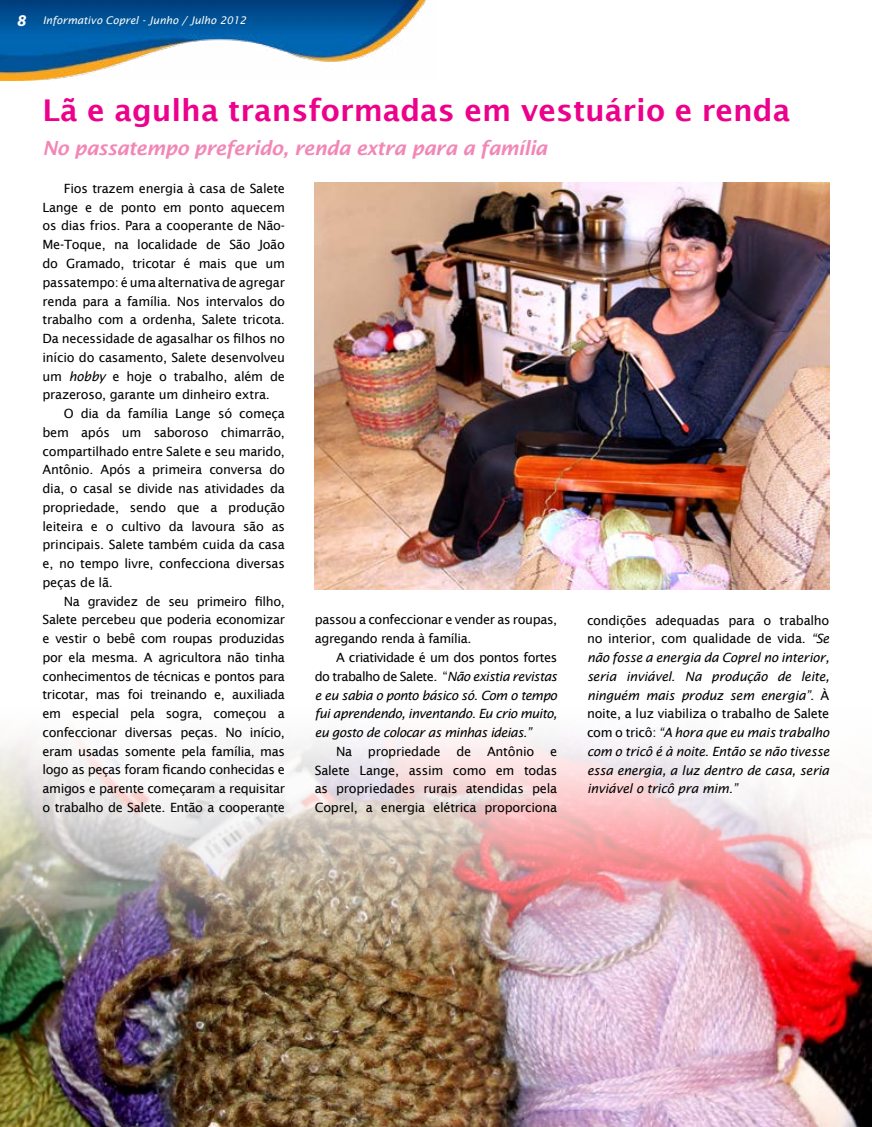
<style>
.page{position:relative;width:872px;height:1127px;background:#fff}
.page>*{position:absolute;margin:0;border:0;box-sizing:border-box;transform-origin:0 0}
.t1{font:600 30px "Lucida Sans";color:#ec008c}
.t2{font:italic 600 19.5px "Lucida Sans";letter-spacing:-.03em;color:#f287b7}
.t3{font:12.75px/18.8px "Lucida Sans";letter-spacing:-.02em;color:#000;text-align:justify}
.t4{font:italic 12.75px/18.8px "Lucida Sans";letter-spacing:-.03em;color:#000;text-align:justify}
.t5{font:italic 10.5px "Lucida Sans";color:#fcfcfc}
.s1{font-family:"Myriad Pro";font-weight:700;font-size:16.5px;color:#fff}
.s2{font-style:italic}
.s3{font-style:normal}
</style>
<div class="page">
<img style="left:0;top:427px;width:872px;height:700px">
<img style="left:0;top:0;width:426px;height:81px">
<img style="left:315px;top:183px;width:514px;height:406px">
<p class="t5" style="left:18px;top:14px;width:230px"><span class="s1">8</span> Informativo Coprel - Junho / Julho 2012</p>
<h1 class="t1" style="left:43px;top:93px;width:749px">Lã e agulha transformadas em vestuário e renda</h1>
<h2 class="t2" style="left:43px;top:137px;width:506px">No passatempo preferido, renda extra para a família</h2>
<p class="t3" style="left:43px;top:179px;width:244px;text-indent:21px">Fios trazem energia à casa de Salete Lange e de ponto em ponto aquecem os dias frios. Para a cooperante de Não-Me-Toque, na localidade de São João do Gramado, tricotar é mais que um passatempo: é uma alternativa de agregar renda para a família. Nos intervalos do trabalho com a ordenha, Salete tricota.<br>Da necessidade de agasalhar os filhos no início do casamento, Salete desenvolveu um <span class="s2">hobby</span> e hoje o trabalho, além de prazeroso, garante um dinheiro extra.</p>
<p class="t3" style="left:43px;top:404px;width:244px;text-indent:21px">O dia da família Lange só começa bem após um saboroso chimarrão, compartilhado entre Salete e seu marido, Antônio. Após a primeira conversa do dia, o casal se divide nas atividades da propriedade, sendo que a produção leiteira e o cultivo da lavoura são as principais. Salete também cuida da casa e, no tempo livre, confecciona diversas peças de lã.</p>
<p class="t3" style="left:43px;top:592px;width:244px;text-indent:21px">Na gravidez de seu primeiro filho, Salete percebeu que poderia economizar e vestir o bebê com roupas produzidas por ela mesma. A agricultora não tinha conhecimentos de técnicas e pontos para tricotar, mas foi treinando e, auxiliada em especial pela sogra, começou a confeccionar diversas peças. No início, eram usadas somente pela família, mas logo as peças foram ficando conhecidas e amigos e parente começaram a requisitar o trabalho de Salete. Então a cooperante</p>
<p class="t3" style="left:315px;top:610px;width:244px">passou a confeccionar e vender as roupas, agregando renda à família.</p>
<p class="t4" style="left:315px;top:648px;width:244px;text-indent:21px"><span class="s3">A criatividade é um dos pontos fortes do trabalho de Salete. “</span>Não existia revistas e eu sabia o ponto básico só. Com o tempo fui aprendendo, inventando. Eu crio muito, eu gosto de colocar as minhas ideias.”</p>
<p class="t3" style="left:315px;top:742px;width:244px;text-indent:21px">Na propriedade de Antônio e Salete Lange, assim como em todas as propriedades rurais atendidas pela Coprel, a energia elétrica proporciona</p>
<p class="t4" style="left:587px;top:610px;width:244px"><span class="s3">condições adequadas para o trabalho no interior, com qualidade de vida.</span> “Se não fosse a energia da Coprel no interior, seria inviável. Na produção de leite, ninguém mais produz sem energia”. <span class="s3">À noite, a luz viabiliza o trabalho de Salete com o tricô:</span> “A hora que eu mais trabalho com o tricô é à noite. Então se não tivesse essa energia, a luz dentro de casa, seria inviável o tricô pra mim.”</p>
</div>
